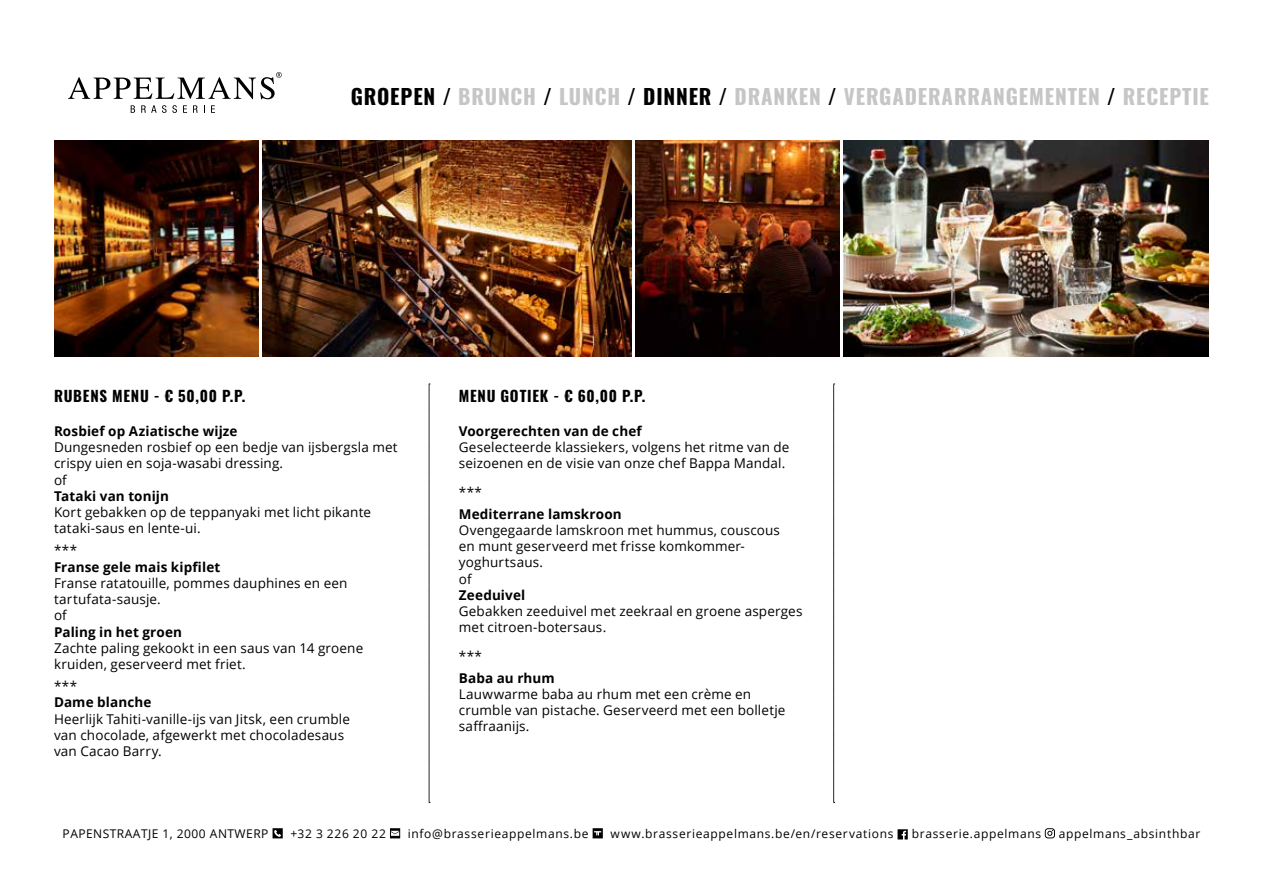
<style>
.page{position:relative;width:1263px;height:893px;background:#fff}
.page>*{position:absolute;margin:0;border:0;box-sizing:border-box;transform-origin:0 0}
.t1{font:700 21px "Oswald";letter-spacing:.04em;color:#c6c6c6}
.t2{font:700 15px "Oswald";letter-spacing:.045em;color:#000}
.t3{font:13.5px/16.2px "Open Sans";letter-spacing:.01em;color:#000}
.t4{font:700 13.5px "Open Sans";letter-spacing:.01em;color:#000}
.t5{font:12px "Open Sans";letter-spacing:.055em;color:#000}
.s1{color:#000}
</style>
<div class="page">
<svg style="left:273px;top:828px;width:10px;height:10px"></svg>
<svg style="left:390px;top:828px;width:10px;height:10px"></svg>
<svg style="left:593px;top:828px;width:10px;height:10px"></svg>
<svg style="left:897px;top:829px;width:11px;height:10px"></svg>
<svg style="left:1045px;top:828px;width:10px;height:10px"></svg>
<img style="left:54px;top:140px;width:204px;height:216px">
<img style="left:635px;top:140px;width:205px;height:216px">
<img style="left:262px;top:140px;width:369px;height:216px">
<svg style="left:429px;top:384px;width:1px;height:419px"></svg>
<svg style="left:833px;top:384px;width:2px;height:419px"></svg>
<svg style="left:68px;top:72px;width:214px;height:27px"></svg>
<svg style="left:131px;top:105px;width:4px;height:8px"></svg>
<svg style="left:141px;top:105px;width:36px;height:8px"></svg>
<svg style="left:183px;top:105px;width:4px;height:8px"></svg>
<svg style="left:193px;top:105px;width:5px;height:8px"></svg>
<svg style="left:211px;top:105px;width:4px;height:8px"></svg>
<img style="left:844px;top:140px;width:365px;height:216px">
<h1 class="t1" style="left:351px;top:85px;width:860px"><span class="s1">GROEPEN /</span> BRUNCH <span class="s1">/</span> LUNCH <span class="s1">/ DINNER /</span> DRANKEN <span class="s1">/</span> VERGADERARRANGEMENTEN <span class="s1">/</span> RECEPTIE</h1>
<p class="t2" style="left:54px;top:388px;width:193px">RUBENS MENU - € 50,00 P.P.</p>
<p class="t4" style="left:54px;top:422px;width:185px">Rosbief op Aziatische wijze</p>
<p class="t3" style="left:54px;top:439px;width:345px">Dungesneden rosbief op een bedje van ijsbergsla met crispy uien en soja-wasabi dressing.<br>of</p>
<p class="t4" style="left:54px;top:486px;width:117px">Tataki van tonijn</p>
<p class="t3" style="left:54px;top:504px;width:319px">Kort gebakken op de teppanyaki met licht pikante tataki-saus en lente-ui.</p>
<p class="t3" style="left:54px;top:542px;width:25px">***</p>
<p class="t4" style="left:54px;top:557px;width:168px">Franse gele mais kipfilet</p>
<p class="t3" style="left:54px;top:574px;width:295px">Franse ratatouille, pommes dauphines en een tartufata-sausje.<br>of</p>
<p class="t4" style="left:54px;top:622px;width:130px">Paling in het groen</p>
<p class="t3" style="left:54px;top:639px;width:311px">Zachte paling gekookt in een saus van 14 groene kruiden, geserveerd met friet.</p>
<p class="t3" style="left:54px;top:678px;width:25px">***</p>
<p class="t4" style="left:54px;top:693px;width:99px">Dame blanche</p>
<p class="t3" style="left:54px;top:710px;width:297px">Heerlijk Tahiti-vanille-ijs van Jitsk, een crumble van chocolade, afgewerkt met chocoladesaus van Cacao Barry.</p>
<p class="t2" style="left:459px;top:388px;width:188px">MENU GOTIEK - € 60,00 P.P.</p>
<p class="t4" style="left:459px;top:422px;width:184px">Voorgerechten van de chef</p>
<p class="t3" style="left:459px;top:439px;width:332px">Geselecteerde klassiekers, volgens het ritme van de seizoenen en de visie van onze chef Bappa Mandal.</p>
<p class="t3" style="left:459px;top:483px;width:25px">***</p>
<p class="t4" style="left:459px;top:504px;width:164px">Mediterrane lamskroon</p>
<p class="t3" style="left:459px;top:522px;width:323px">Ovengegaarde lamskroon met hummus, couscous en munt geserveerd met frisse komkommer&shy;yoghurtsaus.<br>of</p>
<p class="t4" style="left:459px;top:585px;width:68px">Zeeduivel</p>
<p class="t3" style="left:459px;top:603px;width:345px">Gebakken zeeduivel met zeekraal en groene asperges met citroen-botersaus.</p>
<p class="t3" style="left:459px;top:647px;width:25px">***</p>
<p class="t4" style="left:459px;top:668px;width:97px">Baba au rhum</p>
<p class="t3" style="left:459px;top:685px;width:328px">Lauwwarme baba au rhum met een crème en crumble van pistache. Geserveerd met een bolletje saffraanijs.</p>
<p class="t5" style="left:63px;top:826px;width:207px">PAPENSTRAATJE 1, 2000 ANTWERP</p>
<p class="t5" style="left:290px;top:826px;width:97px">+32 3 226 20 22</p>
<p class="t5" style="left:408px;top:826px;width:182px">info@brasserieappelmans.be</p>
<p class="t5" style="left:610px;top:826px;width:284px">www.brasserieappelmans.be/en/reservations</p>
<p class="t5" style="left:912px;top:826px;width:131px">brasserie.appelmans</p>
<p class="t5" style="left:1059px;top:826px;width:143px">appelmans_absinthbar</p>
</div>
